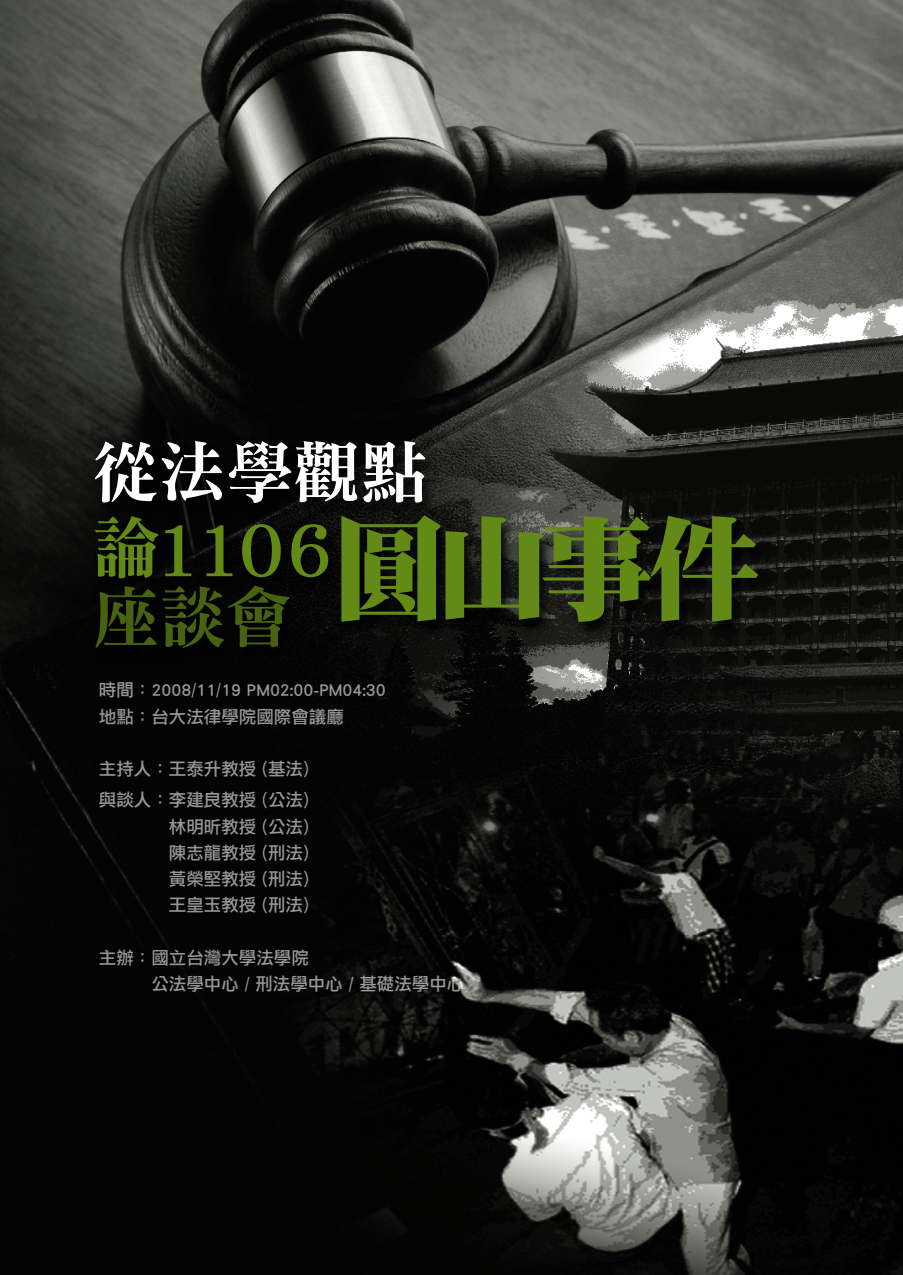
<style>
.page{position:relative;width:903px;height:1275px;background:#fff}
.page>*{position:absolute;margin:0;border:0;box-sizing:border-box;transform-origin:0 0}
.t1{font:82.25px "DF Ming Std W9";color:#638916}
.t2{font:67.2px "DF Ming Std W9";letter-spacing:-.005em;color:#fff}
.t3{font:67.2px "DF Ming Std W9";color:#476210}
.t4{font:67.2px "DF Ming Std W9";color:#638916}
.t5{font:17.5px/26.2px "DF Li Hei Std W5";color:#fff}
.s1{font-family:"DF Ming Std W12";font-size:113.75px}
</style>
<div class="page">
<img style="left:0;top:0;width:903px;height:1275px">
<div style="left:90px;top:441px;width:759px;height:648px;background:#000;opacity:.89"></div>
<h2 class="t2" style="left:92px;top:436px;width:337px">從法學觀點</h2>
<h2 class="t4" style="left:92px;top:511px;width:69px">論</h2>
<h2 class="t3" style="left:92px;top:581px;width:201px">座談會</h2>
<h1 class="t1" style="left:154px;top:503px;width:609px">1106<span class="s1">圓山事件</span></h1>
<p class="t5" style="left:99px;top:677px;width:289px">時間：2008/11/19 PM02:00-PM04:30地點：台大法律學院國際會議廳</p>
<p class="t5" style="left:99px;top:753px;width:211px;line-height:31.2px">主持人：王泰升教授 (基法)與談人：李建良教授 (公法)</p>
<p class="t5" style="left:169px;top:813px;width:141px;text-align:justify">林明昕教授 (公法)陳志龍教授 (刑法)黃榮堅教授 (刑法)王皇玉教授 (刑法)</p>
<p class="t5" style="left:99px;top:944px;width:367px">主辦：國立台灣大學法學院<br>　　　公法學中心 / 刑法學中心 / 基礎法學中心</p>
</div>
